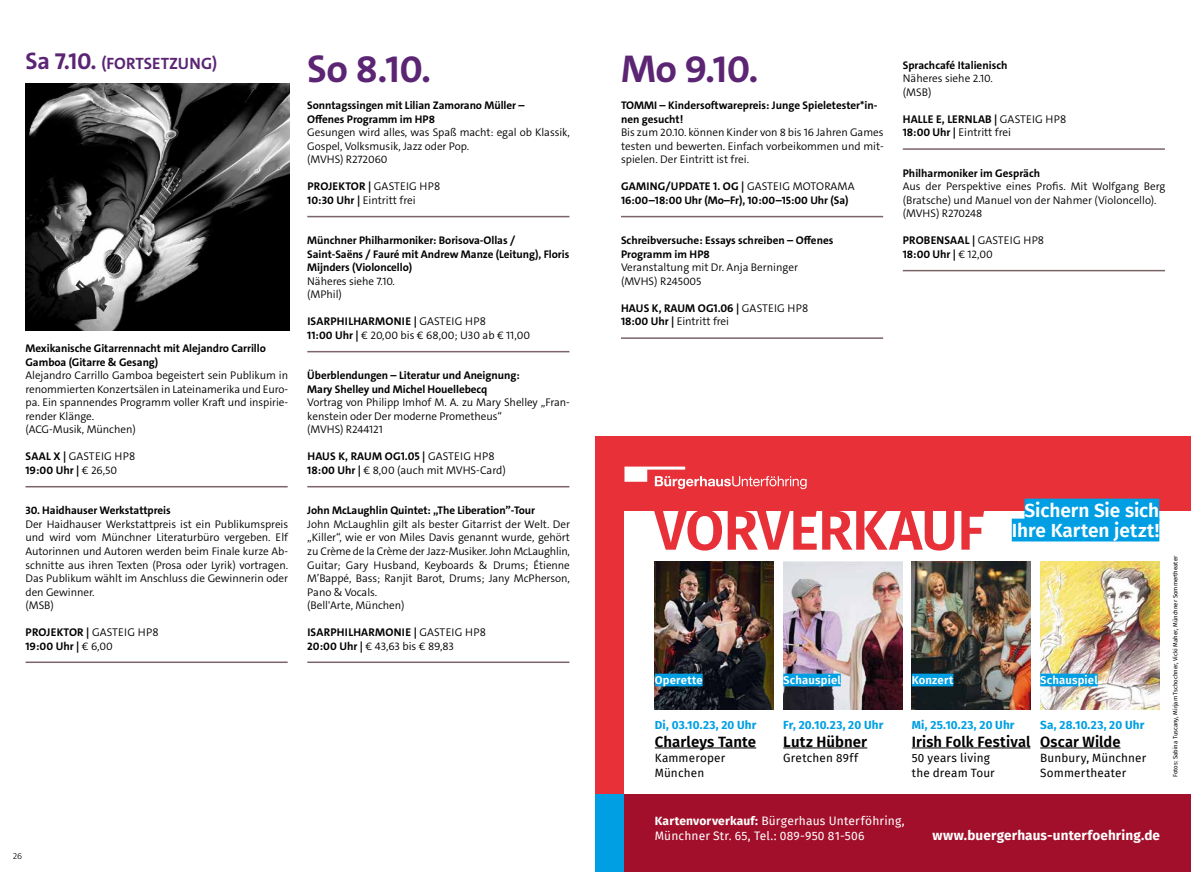
<style>
.page{position:relative;width:1191px;height:872px;background:#fff}
.page>*{position:absolute;margin:0;border:0;box-sizing:border-box;transform-origin:0 0}
.t1{font:600 56.25px "Fira Sans";letter-spacing:-.01em;color:#e73037}
.t2{font:700 39px "The Sans C5";letter-spacing:-.01em;color:#5b2574}
.t3{font:600 19.05px/20px "Fira Sans";letter-spacing:-.005em;color:#fff;text-align:right}
.t4{font:700 16.5px "The Sans C5";letter-spacing:.005em;color:#5b2574}
.t5{font:600 15px "Fira Sans";letter-spacing:.005em;color:#000}
.t6{font:700 13.5px "Fira Sans";letter-spacing:.01em;color:#fff}
.t7{font:12px/15px "Fira Sans";letter-spacing:.015em;color:#fff}
.t8{font:11.7px/15px "Fira Sans";letter-spacing:.015em;color:#000}
.t9{font:700 11.7px "Fira Sans";letter-spacing:.015em;color:#009fe3}
.t10{font:700 11.25px/13.5px "The Sans C5";letter-spacing:.015em;color:#000}
.t11{font:300 11.25px/13.5px "The Sans C5";color:#000}
.t12{font:600 11.25px "Fira Sans";letter-spacing:.015em;color:#fff}
.t13{font:300 11.25px/13.5px "The Sans C5";letter-spacing:.02em;color:#000}
.t14{font:300 11.1px/13.5px "The Sans C5";letter-spacing:-.005em;color:#000}
.t15{font:700 11.1px/13.5px "The Sans C5";letter-spacing:-.005em;color:#000}
.t16{font:300 9px "The Sans C5";color:#000}
.t17{font:6px "Fira Sans";color:#000}
.s1{font-size:24px}
.s2{font-weight:700}
.s3{font-weight:300}
</style>
<div class="page">
<img style="left:26px;top:84px;width:263px;height:246px">
<hr style="left:26px;top:486px;width:262px;height:1px;background:#7c6368">
<hr style="left:26px;top:661px;width:262px;height:2px;background:#7c6368">
<hr style="left:307px;top:216px;width:262px;height:1px;background:#7c6368">
<hr style="left:307px;top:351px;width:262px;height:1px;background:#7c6368">
<hr style="left:307px;top:486px;width:262px;height:1px;background:#7c6368">
<hr style="left:307px;top:661px;width:262px;height:2px;background:#7c6368">
<hr style="left:621px;top:216px;width:262px;height:1px;background:#7c6368">
<hr style="left:621px;top:337px;width:262px;height:2px;background:#7c6368">
<hr style="left:902px;top:148px;width:263px;height:2px;background:#7c6368">
<hr style="left:902px;top:270px;width:263px;height:1px;background:#7c6368">
<div style="left:595px;top:436px;width:596px;height:365px;background:#e73037"></div>
<div style="left:624px;top:511px;width:567px;height:290px;background:#fff"></div>
<svg style="left:624px;top:466px;width:182px;height:23px"></svg>
<div style="left:624px;top:795px;width:567px;height:77px;background:#a20f2b"></div>
<div style="left:595px;top:795px;width:29px;height:77px;background:#009fe3"></div>
<hr style="left:783px;top:747px;width:84px;height:1px;background:#000">
<img style="left:911px;top:562px;width:119px;height:147px">
<img style="left:1040px;top:562px;width:119px;height:147px">
<img style="left:655px;top:562px;width:119px;height:147px">
<img style="left:783px;top:562px;width:119px;height:147px">
<hr style="left:911px;top:747px;width:119px;height:1px;background:#000">
<hr style="left:1040px;top:747px;width:80px;height:1px;background:#000">
<hr style="left:655px;top:747px;width:101px;height:1px;background:#000">
<div style="left:911px;top:673px;width:42px;height:13px;background:#009fe3"></div>
<div style="left:1040px;top:673px;width:57px;height:13px;background:#009fe3"></div>
<div style="left:655px;top:673px;width:47px;height:13px;background:#009fe3"></div>
<div style="left:1024px;top:498px;width:135px;height:23px;background:#009fe3"></div>
<div style="left:1011px;top:518px;width:148px;height:23px;background:#009fe3"></div>
<div style="left:783px;top:673px;width:57px;height:13px;background:#009fe3"></div>
<h3 class="t4" style="left:26px;top:53px;width:193px"><span class="s1">Sa 7.10.</span> (FORTSETZUNG)</h3>
<p class="t15" style="left:26px;top:342px;width:242px">Mexikanische Gitarrennacht mit Alejandro Carrillo<br>Gamboa (Gitarre &amp; Gesang)</p>
<p class="t14" style="left:26px;top:369px;width:264px">Alejandro Carrillo Gamboa begeistert sein Publikum in renommierten Konzertsälen in Lateinamerika und Euro&shy;pa. Ein spannendes Programm voller Kraft und inspirie&shy;render Klänge.<br>(ACG-Musik, München)</p>
<p class="t13" style="left:26px;top:450px;width:111px"><span class="s2">SAAL X |</span> GASTEIG HP8<br><span class="s2">19:00 Uhr |</span> € 26,50</p>
<p class="t15" style="left:26px;top:504px;width:147px">30. Haidhauser Werkstattpreis</p>
<p class="t14" style="left:26px;top:517px;width:264px">Der Haidhauser Werkstattpreis ist ein Publikumspreis und wird vom Münchner Literaturbüro vergeben. Elf Autorinnen und Autoren werden beim Finale kurze Ab&shy;schnitte aus ihren Texten (Prosa oder Lyrik) vortragen.<br>Das Publikum wählt im Anschluss die Gewinnerin oder den Gewinner.<br>(MSB)</p>
<p class="t10" style="left:26px;top:625px;width:135px">PROJEKTOR | <span class="s3">GASTEIG HP8<br></span>19:00 Uhr | <span class="s3">€ 6,00</span></p>
<h2 class="t2" style="left:307px;top:44px;width:125px">So 8.10.</h2>
<p class="t15" style="left:307px;top:99px;width:219px">Sonntagssingen mit Lilian Zamorano Müller –<br>Offenes Programm im HP8</p>
<p class="t14" style="left:307px;top:126px;width:264px">Gesungen wird alles, was Spaß macht: egal ob Klassik,<br>Gospel, Volksmusik, Jazz oder Pop.<br>(MVHS) R272060</p>
<p class="t11" style="left:307px;top:180px;width:135px"><span class="s2">PROJEKTOR |</span> GASTEIG HP8<br><span class="s2">10:30 Uhr |</span> Eintritt frei</p>
<p class="t15" style="left:307px;top:234px;width:263px">Münchner Philharmoniker: Borisova-Ollas /<br>Saint-Saëns / Fauré mit Andrew Manze (Leitung), Floris<br>Mijnders (Violoncello)</p>
<p class="t14" style="left:307px;top:274px;width:89px">Näheres siehe 7.10. (MPhil)</p>
<p class="t11" style="left:307px;top:315px;width:224px"><span class="s2">ISARPHILHARMONIE |</span> GASTEIG HP8<br><span class="s2">11:00 Uhr |</span> € 20,00 bis € 68,00; U30 ab € 11,00</p>
<p class="t15" style="left:307px;top:369px;width:214px">Überblendungen – Literatur und Aneignung:<br>Mary Shelley und Michel Houellebecq</p>
<p class="t14" style="left:307px;top:396px;width:264px">Vortrag von Philipp Imhof M. A. zu Mary Shelley „Fran&shy;kenstein oder Der moderne Prometheus“<br>(MVHS) R244121</p>
<p class="t11" style="left:307px;top:450px;width:200px"><span class="s2">HAUS K, RAUM OG1.05 |</span> GASTEIG HP8<br><span class="s2">18:00 Uhr |</span> € 8,00 (auch mit MVHS-Card)</p>
<p class="t15" style="left:307px;top:504px;width:229px">John McLaughlin Quintet: „The Liberation”-Tour</p>
<p class="t14" style="left:307px;top:517px;width:264px">John McLaughlin gilt als bester Gitarrist der Welt. Der „Killer“, wie er von Miles Davis genannt wurde, gehört zu Crème de la Crème der Jazz-Musiker. John McLaughlin, Guitar; Gary Husband, Keyboards &amp; Drums; Étienne M’Bappé, Bass; Ranjit Barot, Drums; Jany McPherson, Pano &amp; Vocals.<br>(Bell'Arte, München)</p>
<p class="t10" style="left:307px;top:625px;width:180px">ISARPHILHARMONIE | <span class="s3">GASTEIG HP8<br></span>20:00 Uhr | <span class="s3">€ 43,63 bis € 89,83</span></p>
<p class="t16" style="left:13px;top:850px;width:11px">26</p>
<h2 class="t2" style="left:621px;top:44px;width:139px">Mo 9.10.</h2>
<p class="t15" style="left:621px;top:99px;width:258px">TOMMI – Kindersoftwarepreis: Junge Spieletester*in&shy;nen gesucht!</p>
<p class="t14" style="left:621px;top:126px;width:264px;text-align:justify">Bis zum 20.10. können Kinder von 8 bis 16 Jahren Games testen und bewerten. Einfach vorbeikommen und mit&shy;spielen. Der Eintritt ist frei.</p>
<p class="t10" style="left:621px;top:180px;width:235px">GAMING/UPDATE 1. OG | <span class="s3">GASTEIG MOTORAMA</span></p>
<p class="t15" style="left:621px;top:193px;width:229px">16:00–18:00 Uhr (Mo–Fr), 10:00–15:00 Uhr (Sa)</p>
<p class="t15" style="left:621px;top:234px;width:214px">Schreibversuche: Essays schreiben – Offenes<br>Programm im HP8</p>
<p class="t14" style="left:621px;top:261px;width:178px">Veranstaltung mit Dr. Anja Berninger (MVHS) R245005</p>
<p class="t10" style="left:621px;top:301px;width:189px">HAUS K, RAUM OG1.06 | <span class="s3">GASTEIG HP8<br></span>18:00 Uhr | <span class="s3">Eintritt frei</span></p>
<p class="t15" style="left:902px;top:58px;width:106px">Sprachcafé Italienisch</p>
<p class="t14" style="left:902px;top:72px;width:92px">Näheres siehe 2.10. (MSB)</p>
<p class="t10" style="left:902px;top:112px;width:165px">HALLE E, LERNLAB | <span class="s3">GASTEIG HP8<br></span>18:00 Uhr | <span class="s3">Eintritt frei</span></p>
<p class="t15" style="left:902px;top:166px;width:139px">Philharmoniker im Gespräch</p>
<p class="t14" style="left:902px;top:180px;width:264px">Aus der Perspektive eines Profis. Mit Wolfgang Berg (Bratsche) und Manuel von der Nahmer (Violoncello). (MVHS) R270248</p>
<p class="t10" style="left:902px;top:234px;width:143px">PROBENSAAL | <span class="s3">GASTEIG HP8<br></span>18:00 Uhr | <span class="s3">€ 12,00</span></p>
<h1 class="t1" style="left:654px;top:484px;width:332px">VORVERKAUF</h1>
<h3 class="t3" style="left:1011px;top:499px;width:149px">Sichern Sie sich<br>Ihre Karten jetzt!</h3>
<p class="t12" style="left:655px;top:670px;width:49px">Operette</p>
<p class="t12" style="left:911px;top:670px;width:43px">Konzert</p>
<p class="t12" style="left:1040px;top:670px;width:59px">Schauspiel</p>
<p class="t12" style="left:783px;top:670px;width:59px">Schauspiel</p>
<p class="t9" style="left:655px;top:715px;width:103px">Di, 03.10.23, 20 Uhr</p>
<h3 class="t5" style="left:655px;top:729px;width:103px">Charleys Tante</h3>
<p class="t8" style="left:655px;top:750px;width:72px">Kammeroper<br>München</p>
<p class="t9" style="left:783px;top:715px;width:102px">Fr, 20.10.23, 20 Uhr</p>
<h3 class="t5" style="left:783px;top:729px;width:85px">Lutz Hübner</h3>
<p class="t8" style="left:783px;top:750px;width:76px">Gretchen 89ff</p>
<p class="t9" style="left:911px;top:715px;width:104px">Mi, 25.10.23, 20 Uhr</p>
<h3 class="t5" style="left:911px;top:729px;width:120px">Irish Folk Festival</h3>
<p class="t8" style="left:911px;top:750px;width:85px">50 years living the dream Tour</p>
<p class="t9" style="left:1040px;top:715px;width:106px">Sa, 28.10.23, 20 Uhr</p>
<h3 class="t5" style="left:1040px;top:729px;width:82px">Oscar Wilde</h3>
<p class="t8" style="left:1040px;top:750px;width:107px">Bunbury, Münchner<br>Sommertheater</p>
<p class="t17" style="left:1170px;top:777px;width:223px;rotate:-90deg">Fotos: Sabina Tuscany, Mirjam Tschochner, Vicki Maher, Münchner Sommertheater</p>
<p class="t7" style="left:655px;top:812px;width:251px"><span class="s2">Kartenvorverkauf:</span> Bürgerhaus Unterföhring,<br>Münchner Str. 65, Tel.: 089-950 81-506</p>
<p class="t6" style="left:932px;top:824px;width:229px">www.buergerhaus-unterfoehring.de</p>
</div>
